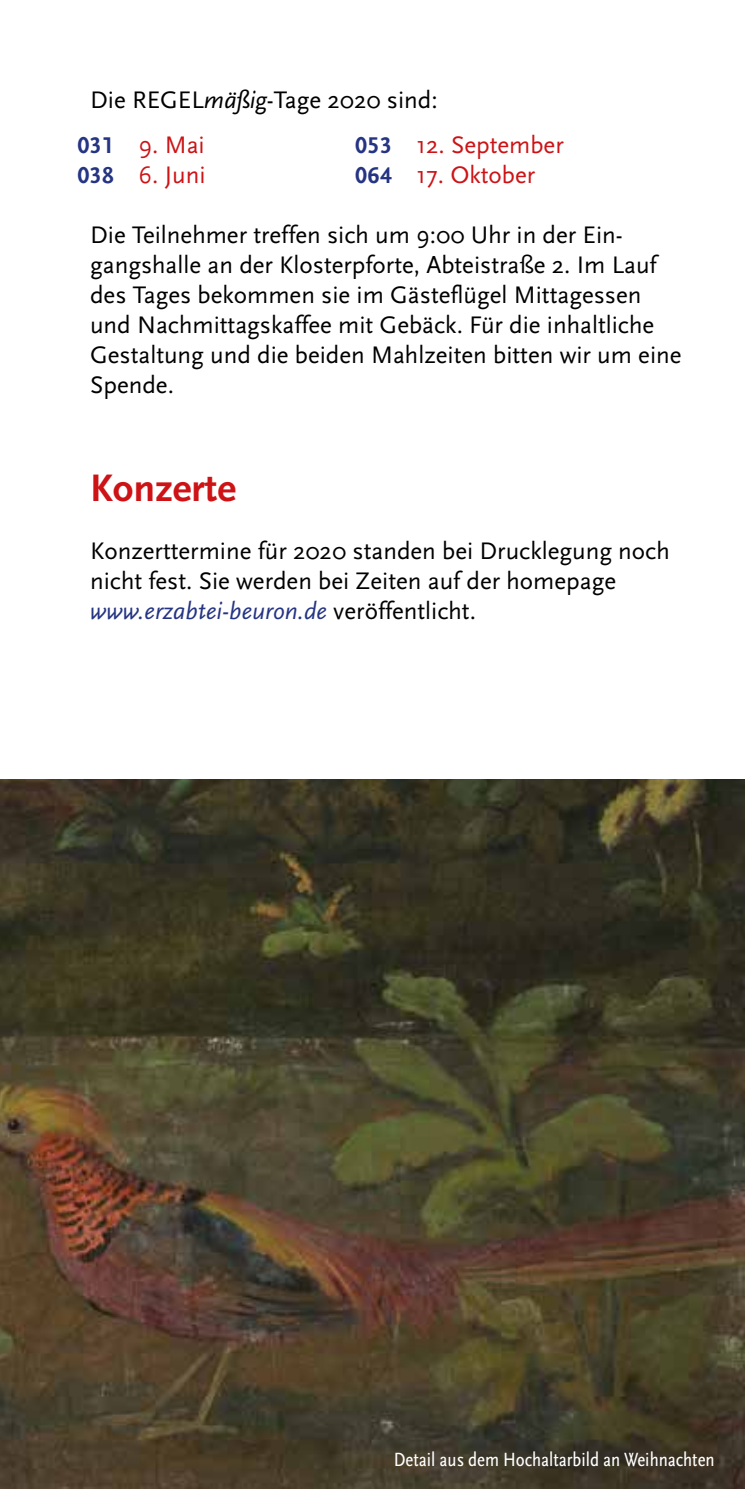
<style>
.page{position:relative;width:745px;height:1489px;background:#fff}
.page>*{position:absolute;margin:0;border:0;box-sizing:border-box;transform-origin:0 0}
.t1{font:700 40px "Scala Sans";color:#cd1316}
.t2{font:25px/30px "Scala Sans";color:#000}
.t3{font:25px "Scala Sans";color:#cd1316}
.t4{font:20px "Scala Sans Regular Con";color:#fff}
.s1{font-style:italic}
.s2{font-family:"Scala Sans LF";font-weight:700;font-size:23.75px;color:#253483}
.s3{color:#cd1316}
.s4{font-style:italic;color:#253483}
</style>
<div class="page">
<img style="left:0;top:780px;width:744px;height:708px">
<p class="t2" style="left:77px;top:79px;width:361px;line-height:44.2px;text-indent:13px">Die REGEL<span class="s1">mäßig</span>-Tage 2020 sind:<br><span class="s2">031</span> <span class="s3">9. Mai</span></p>
<p class="t3" style="left:355px;top:131px;width:210px"><span class="s2">053</span> 12. September</p>
<p class="t3" style="left:77px;top:161px;width:130px"><span class="s2">038</span> 6. Juni</p>
<p class="t3" style="left:355px;top:161px;width:181px"><span class="s2">064</span> 17. Oktober</p>
<p class="t2" style="left:90px;top:220px;width:592px">Die Teilnehmer treffen sich um 9:00 Uhr in der Ein&shy;gangshalle an der Klosterpforte, Abteistraße 2. Im Lauf des Tages bekommen sie im Gästeflügel Mittagessen und Nachmittagskaffee mit Gebäck. Für die inhaltliche Gestaltung und die beiden Mahlzeiten bitten wir um eine Spende.</p>
<h1 class="t1" style="left:90px;top:466px;width:147px">Konzerte</h1>
<p class="t2" style="left:90px;top:536px;width:581px">Konzerttermine für 2020 standen bei Drucklegung noch nicht fest. Sie werden bei Zeiten auf der homepage <span class="s4">www.erzabtei-beuron.de</span> veröffentlicht.</p>
<p class="t4" style="left:393px;top:1448px;width:322px">Detail aus dem Hochaltarbild an Weihnachten</p>
</div>
